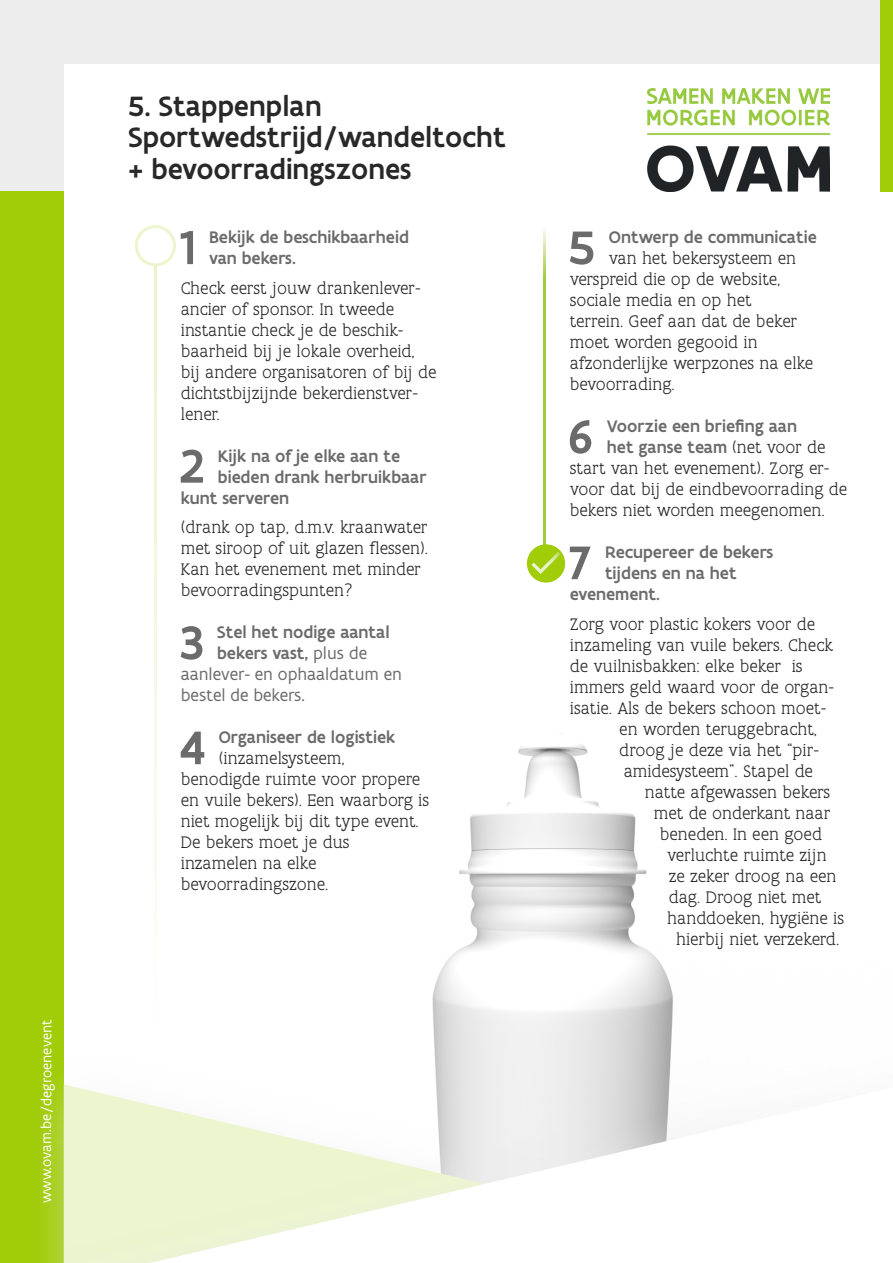
<style>
.page{position:relative;width:893px;height:1263px;background:#ededed}
.page>*{position:absolute;margin:0;border:0;box-sizing:border-box;transform-origin:0 0}
.t1{font:500 50.7px "Flanders Art Sans";color:#6b6b6b}
.t2{font:500 30px/31.5px "Flanders Art Sans";color:#282828}
.t3{font:300 18px/21px "Flanders Art Serif";color:#282828}
.t4{font:500 18px/21px "Flanders Art Sans";color:#6b6b6b}
.t5{font:18px "Flanders Art Sans";color:#6b6b6b}
.t6{font:15px "Flanders Art Sans";color:#fff}
.s1{font-weight:400}
.s2{font-family:"Flanders Art Serif";font-weight:300;color:#282828}
</style>
<div class="page">
<div style="left:0;top:191px;width:64px;height:1072px;background:#a0cc08"></div>
<div style="left:64px;top:64px;width:829px;height:1199px;background:#fff"></div>
<img style="left:647px;top:88px;width:182px;height:103px">
<div style="left:880px;top:0;width:13px;height:191px;background:#a0cc08"></div>
<img style="left:432px;top:733px;width:241px;height:318px">
<div style="left:27px;top:1051px;width:866px;height:212px;background:#ededed;opacity:.75"></div>
<svg style="left:150px;top:1087px;width:743px;height:176px"></svg>
<div style="left:135px;top:225px;width:41px;height:41px;border:3px solid #ecf5ce;border-radius:50%"></div>
<div style="left:527px;top:544px;width:38px;height:39px;background:#a0cc08;border-radius:50%"></div>
<hr style="left:154px;top:265px;width:3px;height:781px;background:#fff">
<svg style="left:531px;top:552px;width:29px;height:22px"></svg>
<p class="t6" style="left:37px;top:1203px;width:185px;rotate:-90deg">www.ovam.be/degroenevent</p>
<h2 class="t2" style="left:129px;top:90px;width:379px">5. Stappenplan<br>Sportwedstrijd/wandeltocht + bevoorradingszones</h2>
<h1 class="t1" style="left:180px;top:216px;width:17px">1</h1>
<p class="t4" style="left:209px;top:227px;width:201px">Bekijk de beschikbaarheid van bekers.</p>
<p class="t3" style="left:181px;top:277px;width:257px">Check eerst jouw drankenlever&shy;ancier of sponsor. In tweede instantie check je de beschik&shy;baarheid bij je lokale overheid, bij andere organisatoren of bij de dichtstbijzijnde bekerdienstver&shy;lener.</p>
<h1 class="t1" style="left:180px;top:434px;width:26px">2</h1>
<p class="t4" style="left:218px;top:445px;width:184px">Kijk na of je elke aan te</p>
<p class="t4" style="left:218px;top:466px;width:211px">bieden drank herbruikbaar</p>
<p class="t4" style="left:181px;top:487px;width:110px">kunt serveren</p>
<p class="t3" style="left:181px;top:517px;width:249px">(drank op tap, d.m.v. kraanwater met siroop of uit glazen flessen).<br>Kan het evenement met minder bevoorradingspunten?</p>
<h1 class="t1" style="left:180px;top:611px;width:25px">3</h1>
<p class="t4" style="left:217px;top:622px;width:174px">Stel het nodige aantal</p>
<p class="t4" style="left:217px;top:643px;width:152px">bekers vast, <span class="s1">plus de</span></p>
<p class="t5" style="left:181px;top:663px;width:223px">aanlever- en ophaaldatum en</p>
<p class="t5" style="left:181px;top:684px;width:126px">bestel de bekers.</p>
<h1 class="t1" style="left:180px;top:716px;width:27px">4</h1>
<p class="t4" style="left:219px;top:727px;width:178px">Organiseer de logistiek</p>
<p class="t3" style="left:181px;top:748px;width:250px;text-indent:38px">(inzamelsysteem,<br>benodigde ruimte voor propere en vuile bekers). Een waarborg is niet mogelijk bij dit type event.<br>De bekers moet je dus inzamelen na elke bevoorradingszone.</p>
<h1 class="t1" style="left:569px;top:216px;width:28px">5</h1>
<p class="t4" style="left:609px;top:227px;width:209px">Ontwerp de communicatie</p>
<p class="t3" style="left:570px;top:248px;width:245px;text-indent:39px">van het bekersysteem en verspreid die op de website, sociale media en op het<br>terrein. Geef aan dat de beker moet worden gegooid in afzonderlijke werpzones na elke bevoorrading.</p>
<h1 class="t1" style="left:568px;top:405px;width:27px">6</h1>
<p class="t4" style="left:607px;top:416px;width:220px">Voorzie een briefing aan het ganse team <span class="s2">(net voor de</span></p>
<p class="t3" style="left:570px;top:458px;width:279px">start van het evenement). Zorg er&shy;voor dat bij de eindbevoorrading de bekers niet worden meegenomen.</p>
<h1 class="t1" style="left:569px;top:531px;width:24px">7</h1>
<p class="t4" style="left:605px;top:542px;width:170px">Recupereer de bekers</p>
<p class="t4" style="left:605px;top:563px;width:133px">tijdens en na het</p>
<p class="t4" style="left:570px;top:584px;width:92px">evenement.</p>
<p class="t3" style="left:570px;top:613px;width:247px">Zorg voor plastic kokers voor de</p>
<p class="t3" style="left:570px;top:634px;width:264px">inzameling van vuile bekers. Check</p>
<p class="t3" style="left:570px;top:655px;width:234px">de vuilnisbakken: elke beker is</p>
<p class="t3" style="left:570px;top:676px;width:266px">immers geld waard voor de organ-</p>
<p class="t3" style="left:570px;top:697px;width:258px">isatie. Als de bekers schoon moet-</p>
<p class="t3" style="left:619px;top:718px;width:199px">en worden teruggebracht,</p>
<p class="t3" style="left:619px;top:739px;width:202px">droog je deze via het “pir-</p>
<p class="t3" style="left:624px;top:760px;width:191px">amidesysteem”. Stapel de</p>
<p class="t3" style="left:645px;top:781px;width:187px">natte afgewassen bekers</p>
<p class="t3" style="left:654px;top:802px;width:178px">met de onderkant naar</p>
<p class="t3" style="left:660px;top:823px;width:164px">beneden. In een goed</p>
<p class="t3" style="left:667px;top:844px;width:161px">verluchte ruimte zijn</p>
<p class="t3" style="left:669px;top:865px;width:169px">ze zeker droog na een</p>
<p class="t3" style="left:669px;top:886px;width:154px">dag. Droog niet met</p>
<p class="t3" style="left:667px;top:907px;width:178px">handdoeken, hygiëne is</p>
<p class="t3" style="left:676px;top:928px;width:164px">hierbij niet verzekerd.</p>
</div>
